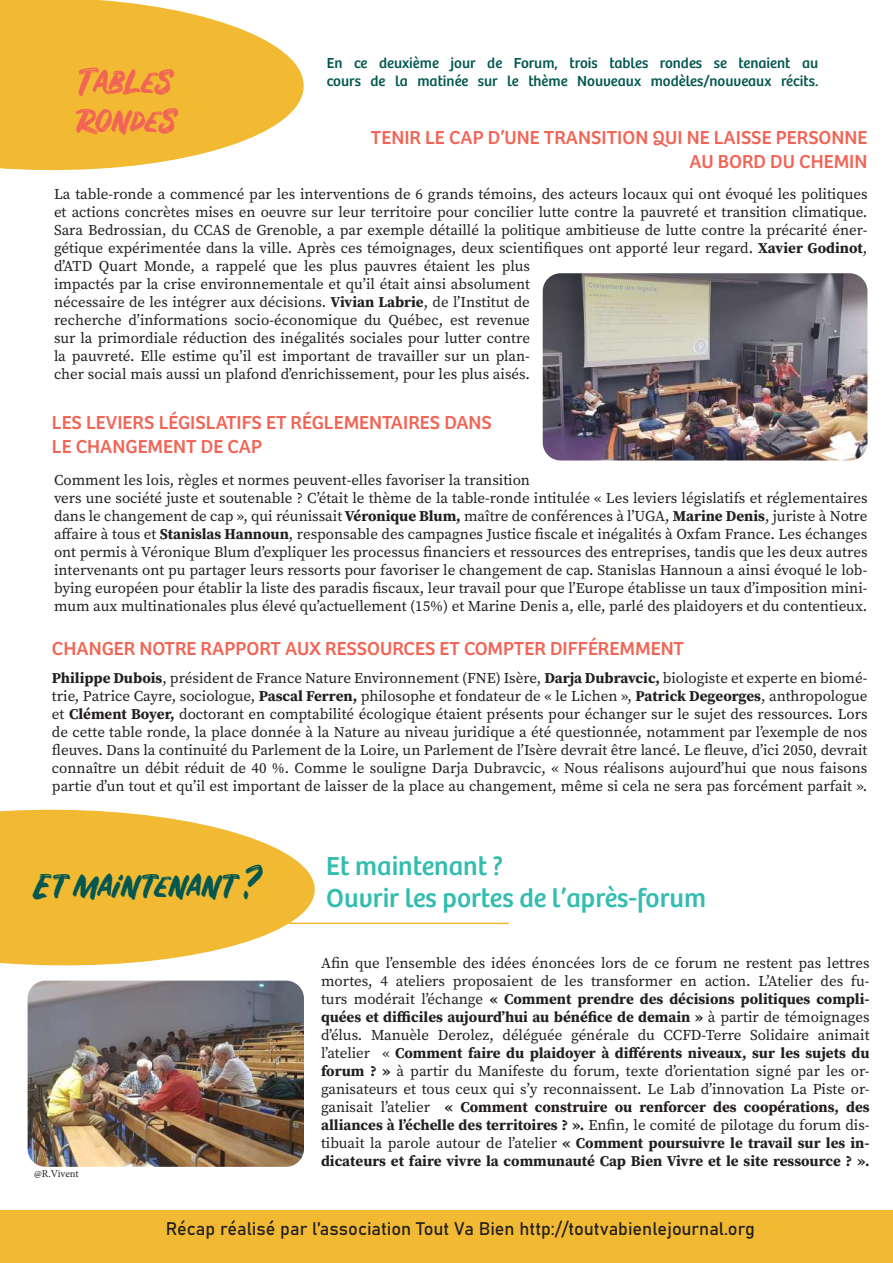
<style>
.page{position:relative;width:893px;height:1263px;background:#fff}
.page>*{position:absolute;margin:0;border:0;box-sizing:border-box;transform-origin:0 0}
.t1{font:33px "Forum";color:#035750}
.t2{font:33px/39.6px "Forum";color:#f26556}
.t3{font:27px/32.4px "Bree";color:#32bdaf}
.t4{font:19.5px/23.4px "Bree";color:#f26556;text-align:right}
.t5{font:18px "Bahnschrift";color:#231f20}
.t6{font:15px/18px "Source Serif Pro";color:#231f20;text-align:justify}
.t7{font:15px/18px "Bree";color:#035750}
.t8{font:10.5px "Minion Pro";letter-spacing:-.01em;color:#231f20}
.s1{font-weight:700}
</style>
<div class="page">
<svg style="left:0;top:0;width:304px;height:171px;fill:#f1ba32"></svg>
<div style="left:0;top:1210px;width:893px;height:53px;background:#f1ba32"></div>
<svg style="left:0;top:809px;width:315px;height:157px;fill:#f1ba32"></svg>
<hr style="left:289px;top:922px;width:220px;height:2px;background:#f1ba32">
<img style="left:28px;top:981px;width:276px;height:186px">
<img style="left:543px;top:273px;width:324px;height:187px">
<h1 class="t2" style="left:77px;top:62px;width:100px">Tables rondes</h1>
<p class="t7" style="left:327px;top:54px;width:493px">En ce deuxième jour de Forum, trois tables rondes se tenaient au cours de la matinée sur le thème Nouveaux modèles/nouveaux récits.</p>
<h3 class="t4" style="left:371px;top:127px;width:498px">TENIR LE CAP D’UNE TRANSITION QUI NE LAISSE PERSONNE<br>AU BORD DU CHEMIN</h3>
<p class="t6" style="left:54px;top:185px;width:815px;text-align:left">La table-ronde a commencé par les interventions de 6 grands témoins, des acteurs locaux qui ont évoqué les politiques et actions concrètes mises en oeuvre sur leur territoire pour concilier lutte contre la pauvreté et transition climatique.<br>Sara Bedrossian, du CCAS de Grenoble, a par exemple détaillé la politique ambitieuse de lutte contre la précarité éner&shy;gétique expérimentée dans la ville. Après ces témoignages, deux scientifiques ont apporté leur regard. <span class="s1">Xavier Godinot</span>, d’ATD Quart Monde, a rappelé que les plus pauvres étaient les plus<br>impactés par la crise environnementale et qu’il était ainsi absolument<br>nécessaire de les intégrer aux décisions. <span class="s1">Vivian Labrie</span>, de l’Institut de<br>recherche d’informations socio-économique du Québec, est revenue<br>sur la primordiale réduction des inégalités sociales pour lutter contre<br>la pauvreté. Elle estime qu’il est important de travailler sur un plan-<br>cher social mais aussi un plafond d’enrichissement, pour les plus aisés.</p>
<h3 class="t4" style="left:52px;top:411px;width:442px;text-align:left">LES LEVIERS LÉGISLATIFS ET RÉGLEMENTAIRES DANS<br>LE CHANGEMENT DE CAP</h3>
<p class="t6" style="left:54px;top:471px;width:815px;text-align:left">Comment les lois, règles et normes peuvent-elles favoriser la transition<br>vers une société juste et soutenable ? C’était le thème de la table-ronde intitulée « Les leviers législatifs et réglementaires dans le changement de cap », qui réunissait <span class="s1">Véronique Blum,</span> maître de conférences à l’UGA, <span class="s1">Marine Denis</span>, juriste à Notre affaire à tous et <span class="s1">Stanislas Hannoun</span>, responsable des campagnes Justice fiscale et inégalités à Oxfam France. Les échanges ont permis à Véronique Blum d’expliquer les processus financiers et ressources des entreprises, tandis que les deux autres intervenants ont pu partager leurs ressorts pour favoriser le changement de cap. Stanislas Hannoun a ainsi évoqué le lob&shy;bying européen pour établir la liste des paradis fiscaux, leur travail pour que l’Europe établisse un taux d’imposition mini&shy;mum aux multinationales plus élevé qu’actuellement (15%) et Marine Denis a, elle, parlé des plaidoyers et du contentieux.</p>
<h3 class="t4" style="left:52px;top:637px;width:634px">CHANGER NOTRE RAPPORT AUX RESSOURCES ET COMPTER DIFFÉREMMENT</h3>
<p class="t6" style="left:52px;top:669px;width:817px"><span class="s1">Philippe Dubois</span>, président de France Nature Environnement (FNE) Isère, <span class="s1">Darja Dubravcic,</span> biologiste et experte en biomé&shy;trie, Patrice Cayre, sociologue, <span class="s1">Pascal Ferren,</span> philosophe et fondateur de « le Lichen », <span class="s1">Patrick Degeorges</span>, anthropologue et <span class="s1">Clément Boyer,</span> doctorant en comptabilité écologique étaient présents pour échanger sur le sujet des ressources. Lors de cette table ronde, la place donnée à la Nature au niveau juridique a été questionnée, notamment par l’exemple de nos fleuves. Dans la continuité du Parlement de la Loire, un Parlement de l’Isère devrait être lancé. Le fleuve, d’ici 2050, devrait connaître un débit réduit de 40 %. Comme le souligne Darja Dubravcic, « Nous réalisons aujourd’hui que nous faisons partie d’un tout et qu’il est important de laisser de la place au changement, même si cela ne sera pas forcément parfait ».</p>
<h1 class="t1" style="left:34px;top:865px;width:227px">Et maintenant ?</h1>
<h2 class="t3" style="left:326px;top:850px;width:381px">Et maintenant ?<br>Ouvrir les portes de l’après-forum</h2>
<p class="t8" style="left:34px;top:1167px;width:46px">@R.Vivent</p>
<p class="t6" style="left:321px;top:954px;width:550px">Afin que l’ensemble des idées énoncées lors de ce forum ne restent pas lettres mortes, 4 ateliers proposaient de les transformer en action. L’Atelier des fu&shy;turs modérait l’échange <span class="s1">« Comment prendre des décisions politiques compli&shy;quées et difficiles aujourd’hui au bénéfice de demain »</span> à partir de témoignages d’élus. Manuèle Derolez, déléguée générale du CCFD-Terre Solidaire animait l’atelier « <span class="s1">Comment faire du plaidoyer à différents niveaux, sur les sujets du forum ? »</span> à partir du Manifeste du forum, texte d’orientation signé par les or&shy;ganisateurs et tous ceux qui s’y reconnaissent. Le Lab d’innovation La Piste or&shy;ganisait l’atelier <span class="s1">« Comment construire ou renforcer des coopérations, des alliances à l’échelle des territoires ? ».</span> Enfin, le comité de pilotage du forum dis&shy;tibuait la parole autour de l’atelier <span class="s1">« Comment poursuivre le travail sur les in&shy;dicateurs et faire vivre la communauté Cap Bien Vivre et le site ressource ? ».</span></p>
<p class="t5" style="left:166px;top:1215px;width:591px">Récap réalisé par l’association Tout Va Bien http://toutvabienlejournal.org</p>
</div>
